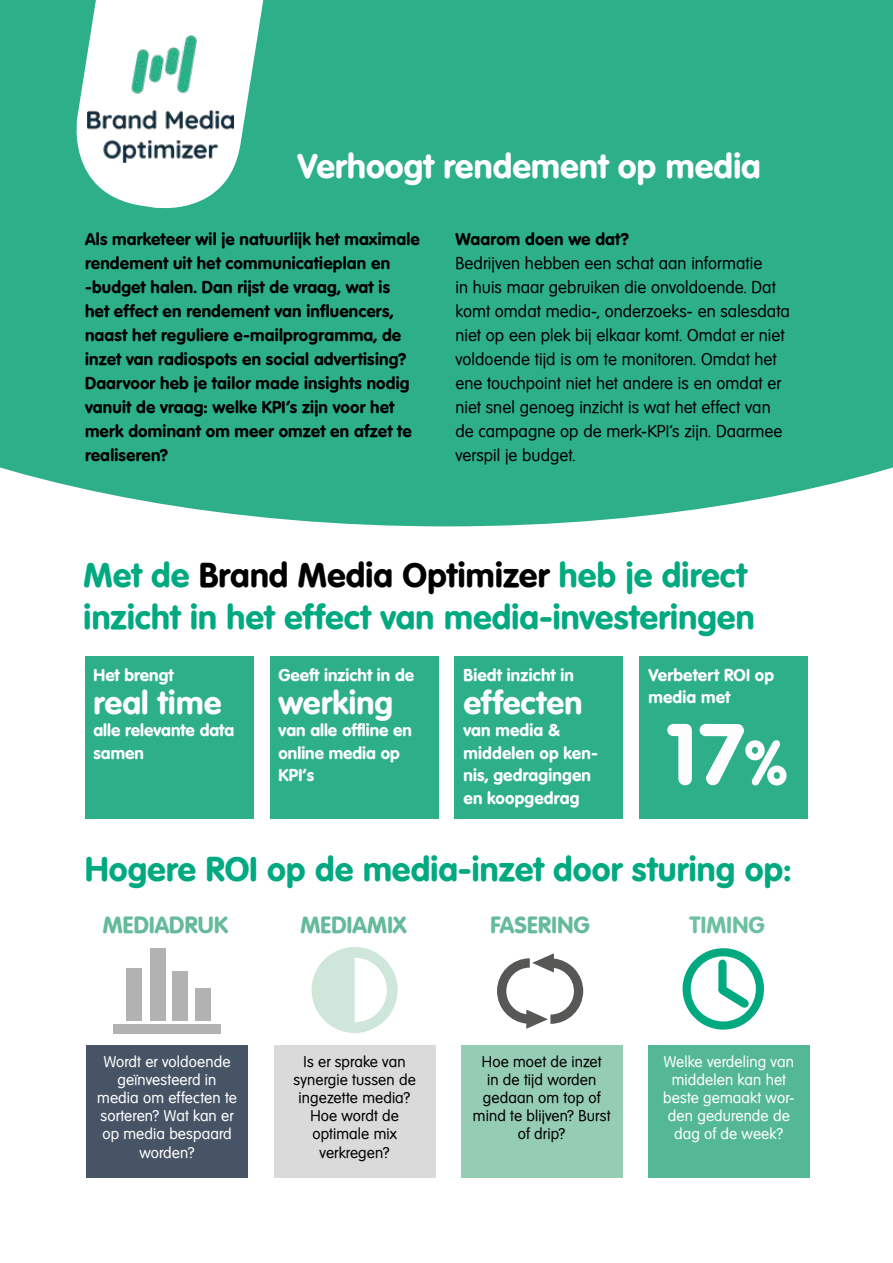
<style>
.page{position:relative;width:893px;height:1263px;background:#fff}
.page>*{position:absolute;margin:0;border:0;box-sizing:border-box;transform-origin:0 0}
.t1{font:700 84px "Volkswagen";color:#fdfdfd}
.t2{font:700 33px/42px "Volkswagen";letter-spacing:.005em;color:#00a980}
.t3{font:700 33px "Volkswagen";letter-spacing:.005em;color:#fff}
.t4{font:700 31.5px "Volkswagen";letter-spacing:.01em;color:#fdfdfd}
.t5{font:700 22.5px "Volkswagen";letter-spacing:.005em;color:#64ba9a}
.t6{font:700 22.5px "Volkswagen";letter-spacing:.01em;color:#6fc0a2}
.t7{font:700 16.5px/24px "Volkswagen";letter-spacing:.01em;color:#000}
.t8{font:16.5px/24px "Volkswagen";letter-spacing:.005em;color:#000}
.t9{font:700 16.5px/22.5px "Volkswagen";color:#fdfdfd}
.t10{font:15px/18px "Volkswagen";letter-spacing:.01em;color:#fff;text-align:center}
.t11{font:15px/18px "Volkswagen";letter-spacing:.01em;color:#000;text-align:center}
.s1{color:#000}
.s2{font-size:60px}
</style>
<div class="page">
<div style="left:0;top:0;width:893px;height:526px;background:#2db08a"></div>
<svg style="left:65px;top:0;width:226px;height:219px;fill:#2db08a"></svg>
<img style="left:88px;top:35px;width:145px;height:127px">
<div style="left:85px;top:656px;width:168px;height:163px;background:#2db08a"></div>
<div style="left:270px;top:656px;width:168px;height:163px;background:#2db08a"></div>
<div style="left:455px;top:656px;width:168px;height:163px;background:#2db08a"></div>
<div style="left:640px;top:656px;width:168px;height:163px;background:#2db08a"></div>
<div style="left:86px;top:1045px;width:162px;height:133px;background:#475466"></div>
<div style="left:274px;top:1045px;width:161px;height:133px;background:#dadada"></div>
<div style="left:461px;top:1045px;width:161px;height:133px;background:#95ccb4"></div>
<div style="left:648px;top:1045px;width:162px;height:133px;background:#54b896"></div>
<svg style="left:497px;top:953px;width:86px;height:76px"></svg>
<svg style="left:683px;top:948px;width:81px;height:81px"></svg>
<svg style="left:312px;top:947px;width:86px;height:86px"></svg>
<div style="left:126px;top:968px;width:16px;height:53px;background:#b3b2b2"></div>
<div style="left:150px;top:948px;width:15px;height:73px;background:#b3b2b2"></div>
<div style="left:172px;top:971px;width:16px;height:50px;background:#b3b2b2"></div>
<div style="left:195px;top:988px;width:16px;height:33px;background:#b3b2b2"></div>
<div style="left:113px;top:1024px;width:108px;height:10px;background:#b3b2b2"></div>
<h2 class="t3" style="left:298px;top:145px;width:465px">Verhoogt rendement op media</h2>
<p class="t7" style="left:85px;top:227px;width:336px">Als marketeer wil je natuurlijk het maximale rendement uit het communicatieplan en -budget halen. Dan rijst de vraag, wat is<br>het effect en rendement van influencers, naast het reguliere e-mailprogramma, de inzet van radiospots en social advertising?<br>Daarvoor heb je tailor made insights nodig vanuit de vraag: welke KPI’s zijn voor het merk dominant om meer omzet en afzet te realiseren?</p>
<p class="t7" style="left:455px;top:227px;width:175px">Waarom doen we dat?</p>
<p class="t8" style="left:455px;top:251px;width:336px">Bedrijven hebben een schat aan informatie<br>in huis maar gebruiken die onvoldoende. Dat komt omdat media-, onderzoeks- en salesdata niet op een plek bij elkaar komt. Omdat er niet voldoende tijd is om te monitoren. Omdat het ene touchpoint niet het andere is en omdat er niet snel genoeg inzicht is wat het effect van de campagne op de merk-KPI’s zijn. Daarmee verspil je budget.</p>
<h2 class="t2" style="left:84px;top:554px;width:673px">Met de <span class="s1">Brand Media Optimizer</span> heb je direct inzicht in het effect van media-investeringen</h2>
<p class="t9" style="left:94px;top:663px;width:81px">Het brengt</p>
<h3 class="t4" style="left:94px;top:683px;width:129px">real time</h3>
<p class="t9" style="left:94px;top:719px;width:142px">alle relevante data samen</p>
<p class="t9" style="left:648px;top:663px;width:127px">Verbetert ROI op media met</p>
<h1 class="t1" style="left:659px;top:702px;width:131px">17<span class="s2">%</span></h1>
<p class="t9" style="left:278px;top:663px;width:137px">Geeft inzicht in de</p>
<h3 class="t4" style="left:278px;top:683px;width:116px">werking</h3>
<p class="t9" style="left:278px;top:719px;width:135px">van alle offline en online media op<br>KPI’s</p>
<p class="t9" style="left:463px;top:663px;width:112px">Biedt inzicht in</p>
<h3 class="t4" style="left:463px;top:683px;width:120px">effecten</h3>
<p class="t9" style="left:463px;top:719px;width:136px">van media &amp; middelen op ken&shy;nis, gedragingen en koopgedrag</p>
<h2 class="t2" style="left:85px;top:848px;width:708px">Hogere ROI op de media-inzet door sturing op:</h2>
<h3 class="t5" style="left:103px;top:911px;width:127px">MEDIADRUK</h3>
<h3 class="t5" style="left:300px;top:911px;width:108px">MEDIAMIX</h3>
<h3 class="t5" style="left:490px;top:911px;width:101px">FASERING</h3>
<h3 class="t6" style="left:690px;top:911px;width:77px">TIMING</h3>
<p class="t10" style="left:97px;top:1053px;width:141px">Wordt er voldoende geïnvesteerd in media om effecten te sorteren? Wat kan er op media bespaard worden?</p>
<p class="t11" style="left:293px;top:1053px;width:124px">Is er sprake van synergie tussen de ingezette media?<br>Hoe wordt de optimale mix verkregen?</p>
<p class="t11" style="left:473px;top:1053px;width:139px">Hoe moet de inzet<br>in de tijd worden gedaan om top of mind te blijven? Burst of drip?</p>
<p class="t10" style="left:663px;top:1053px;width:133px">Welke verdeling van middelen kan het beste gemaakt wor&shy;den gedurende de dag of de week?</p>
</div>
